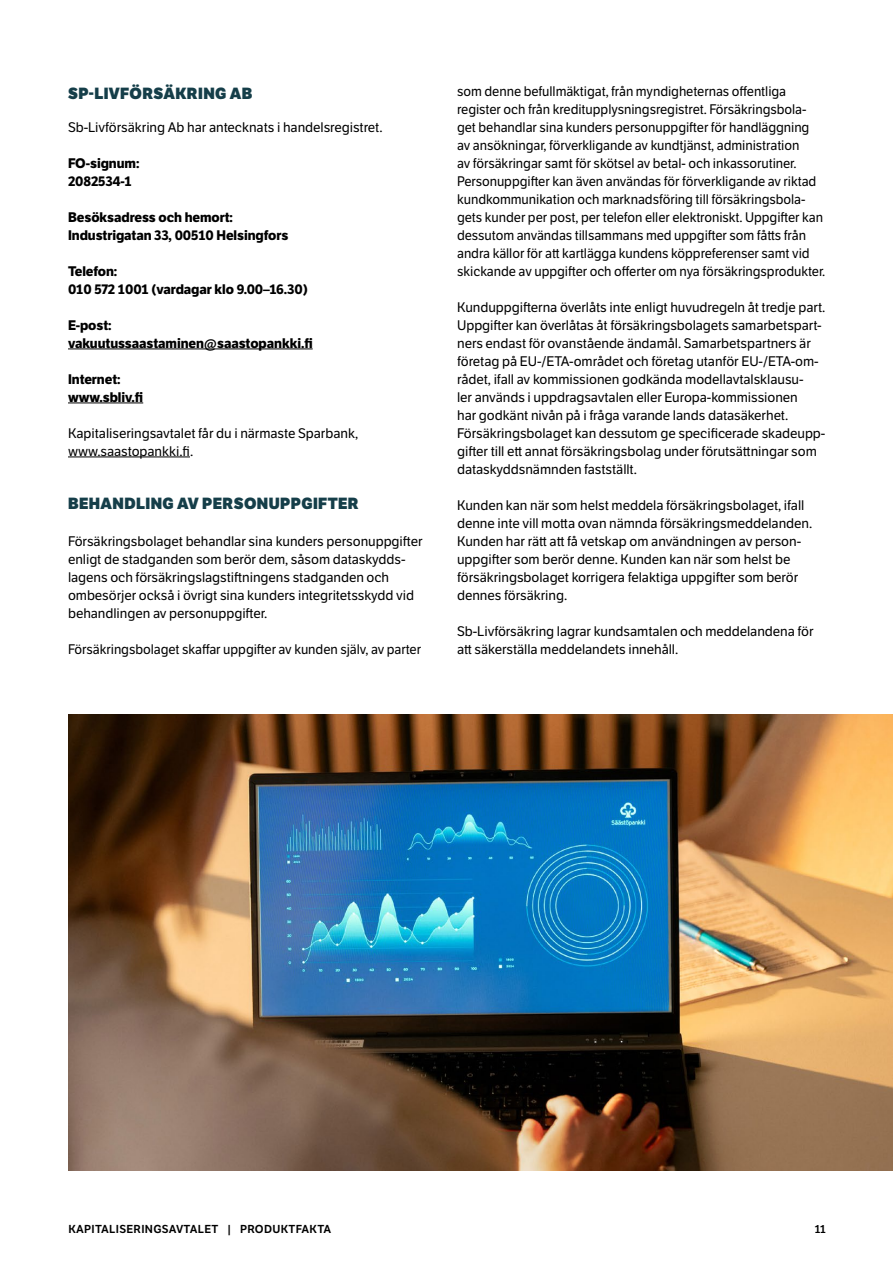
<style>
.page{position:relative;width:893px;height:1263px;background:#fff}
.page>*{position:absolute;margin:0;border:0;box-sizing:border-box;transform-origin:0 0}
.H3_-_Väliotsikko__alaväli___yläväli{font:800 15.75px "LFT Etica";letter-spacing:.025em;color:#153e49}
.P_-_Leipäteksti_M__alaväli{font:13.5px/18px "LFT Etica";letter-spacing:-.005em;color:#000}
.P_-_Leipäteksti_M__alaväli-2{font:700 13.5px/18px "LFT Etica";letter-spacing:-.005em;color:#000}
.t1{font:11.25px "LFT Etica SB";letter-spacing:.025em;color:#000}
</style>
<div class="page">
<hr style="left:68px;top:349px;width:245px;height:1px;background:#000">
<hr style="left:68px;top:403px;width:75px;height:1px;background:#000">
<hr style="left:68px;top:457px;width:122px;height:1px;background:#000">
<img style="left:68px;top:714px;width:825px;height:456px">
<h3 class="H3_-_Väliotsikko__alaväli___yläväli" style="left:68px;top:84px;width:186px">SP-LIVFÖRSÄKRING AB</h3>
<p class="P_-_Leipäteksti_M__alaväli" style="left:68px;top:118px;width:316px">Sb-Livförsäkring Ab har antecknats i handelsregistret.</p>
<p class="P_-_Leipäteksti_M__alaväli-2" style="left:68px;top:154px;width:73px">FO-signum:</p>
<p class="P_-_Leipäteksti_M__alaväli-2" style="left:68px;top:172px;width:65px">2082534-1</p>
<p class="P_-_Leipäteksti_M__alaväli-2" style="left:68px;top:208px;width:222px">Besöksadress och hemort:<br>Industrigatan 33, 00510 Helsingfors</p>
<p class="P_-_Leipäteksti_M__alaväli-2" style="left:68px;top:262px;width:51px">Telefon:</p>
<p class="P_-_Leipäteksti_M__alaväli-2" style="left:68px;top:280px;width:241px">010 572 1001 (vardagar klo 9.00–16.30)</p>
<p class="P_-_Leipäteksti_M__alaväli-2" style="left:68px;top:316px;width:45px">E-post:</p>
<p class="P_-_Leipäteksti_M__alaväli-2" style="left:68px;top:334px;width:246px">vakuutussaastaminen@saastopankki.fi</p>
<p class="P_-_Leipäteksti_M__alaväli-2" style="left:68px;top:370px;width:54px">Internet:</p>
<p class="P_-_Leipäteksti_M__alaväli-2" style="left:68px;top:388px;width:77px">www.sbliv.fi</p>
<p class="P_-_Leipäteksti_M__alaväli" style="left:68px;top:424px;width:292px">Kapitaliseringsavtalet får du i närmaste Sparbank, www.saastopankki.fi.</p>
<h3 class="H3_-_Väliotsikko__alaväli___yläväli" style="left:68px;top:494px;width:292px">BEHANDLING AV PERSONUPPGIFTER</h3>
<p class="P_-_Leipäteksti_M__alaväli" style="left:68px;top:532px;width:356px">Försäkringsbolaget behandlar sina kunders personuppgifter enligt de stadganden som berör dem, såsom dataskydds&shy;lagens och försäkringslagstiftningens stadganden och ombesörjer också i övrigt sina kunders integritetsskydd vid behandlingen av personuppgifter.</p>
<p class="P_-_Leipäteksti_M__alaväli" style="left:68px;top:640px;width:355px">Försäkringsbolaget skaffar uppgifter av kunden själv, av parter</p>
<p class="P_-_Leipäteksti_M__alaväli" style="left:457px;top:82px;width:370px">som denne befullmäktigat, från myndigheternas offentliga register och från kreditupplysningsregistret. Försäkringsbola&shy;get behandlar sina kunders personuppgifter för handläggning av ansökningar, förverkligande av kundtjänst, administration<br>av försäkringar samt för skötsel av betal- och inkassorutiner.<br>Personuppgifter kan även användas för förverkligande av riktad kundkommunikation och marknadsföring till försäkringsbola&shy;gets kunder per post, per telefon eller elektroniskt. Uppgifter kan dessutom användas tillsammans med uppgifter som fåtts från andra källor för att kartlägga kundens köppreferenser samt vid skickande av uppgifter och offerter om nya försäkringsprodukter.</p>
<p class="P_-_Leipäteksti_M__alaväli" style="left:457px;top:298px;width:370px">Kunduppgifterna överlåts inte enligt huvudregeln åt tredje part.<br>Uppgifter kan överlåtas åt försäkringsbolagets samarbetspart&shy;ners endast för ovanstående ändamål. Samarbetspartners är företag på EU-/ETA-området och företag utanför EU-/ETA-om&shy;rådet, ifall av kommissionen godkända modellavtalsklausu-<br>ler används i uppdragsavtalen eller Europa-kommissionen<br>har godkänt nivån på i fråga varande lands datasäkerhet.<br>Försäkringsbolaget kan dessutom ge specificerade skadeupp&shy;gifter till ett annat försäkringsbolag under förutsättningar som dataskyddsnämnden fastställt.</p>
<p class="P_-_Leipäteksti_M__alaväli" style="left:457px;top:496px;width:357px">Kunden kan när som helst meddela försäkringsbolaget, ifall denne inte vill motta ovan nämnda försäkringsmeddelanden.<br>Kunden har rätt att få vetskap om användningen av person&shy;uppgifter som berör denne. Kunden kan när som helst be försäkringsbolaget korrigera felaktiga uppgifter som berör dennes försäkring.</p>
<p class="P_-_Leipäteksti_M__alaväli" style="left:457px;top:622px;width:358px">Sb-Livförsäkring lagrar kundsamtalen och meddelandena för att säkerställa meddelandets innehåll.</p>
<p class="t1" style="left:68px;top:1222px;width:264px">KAPITALISERINGSAVTALET | PRODUKTFAKTA</p>
<p class="t1" style="left:815px;top:1222px;width:12px">11</p>
</div>
